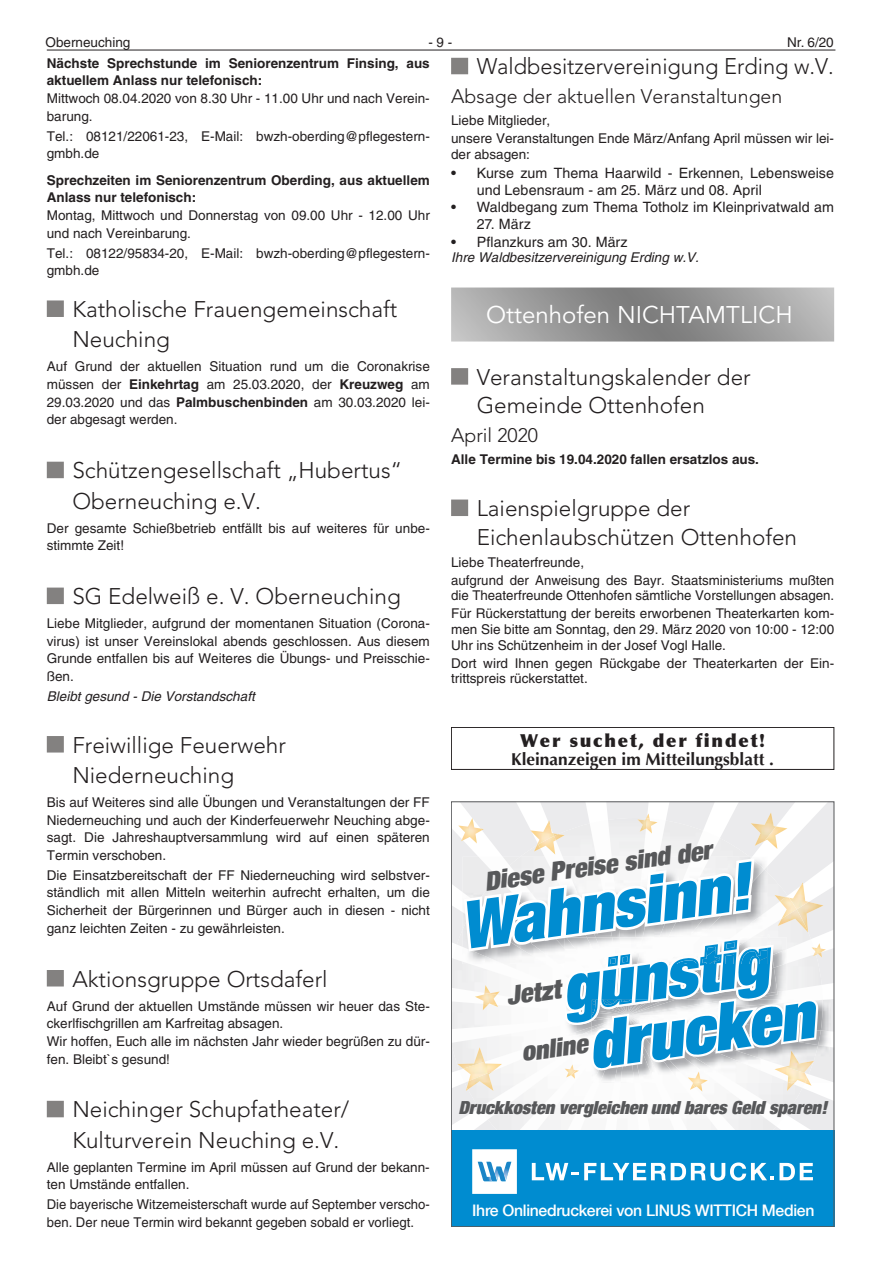
<style>
.page{position:relative;width:881px;height:1263px;background:#fff}
.page>*{position:absolute;margin:0;border:0;box-sizing:border-box;transform-origin:0 0}
.t1{font:italic 900 condensed 65.85px/59.6px "Helvetica Neue LT Com";color:#008cd0}
.t2{font:italic 900 condensed 25.8px "Helvetica Neue LT Com";color:#57585a}
.t3{font:24px "Avenir LT";color:#fff}
.t4{font:300 22.5px/30.5px "Avenir LT";color:#231f20}
.t5{font:300 19.5px "Avenir LT";color:#231f20}
.t6{font:italic 900 condensed 18px "Helvetica Neue LT Com";color:#57585a}
.t7{font:900 18px "Optima LT";letter-spacing:.1em;color:#231f20}
.t8{font:700 17.25px "Optima LT";color:#231f20}
.t9{font:500 15.9px "Helvetica Neue LT Com";letter-spacing:-.02em;color:#fff}
.t10{font:14.25px/17.1px "Helvetica LT";letter-spacing:.005em;color:#231f20}
.t11{font:13.5px/17.7px "Helvetica LT";color:#231f20}
.t12{font:700 13.5px/17.7px "Helvetica LT";color:#231f20}
.t13{font:italic 13.5px "Helvetica LT";color:#231f20}
.s1{font-weight:700}
</style>
<div class="page">
<hr style="left:47px;top:50px;width:788px;height:1px;background:#231f20">
<div style="left:451px;top:58px;width:17px;height:16px;background:#838180"></div>
<div style="left:451px;top:368px;width:17px;height:17px;background:#838180"></div>
<div style="left:451px;top:499px;width:17px;height:17px;background:#838180"></div>
<svg style="left:451px;top:287px;width:382px;height:54px;background:#9c9c9c"></svg>
<div style="left:47px;top:300px;width:17px;height:17px;background:#838180"></div>
<div style="left:47px;top:462px;width:17px;height:16px;background:#838180"></div>
<div style="left:47px;top:588px;width:17px;height:16px;background:#838180"></div>
<div style="left:47px;top:736px;width:17px;height:16px;background:#838180"></div>
<div style="left:47px;top:970px;width:17px;height:16px;background:#838180"></div>
<div style="left:47px;top:1101px;width:17px;height:16px;background:#838180"></div>
<div style="left:451px;top:1130px;width:382px;height:97px;background:#008cd0"></div>
<svg style="left:453px;top:803px;width:378px;height:391px"></svg>
<div style="left:451px;top:727px;width:382px;height:43px;border:1px solid #231f20"></div>
<p class="t11" style="left:45px;top:33px;width:86px">Oberneuching</p>
<p class="t11" style="left:428px;top:33px;width:26px">- 9 -</p>
<p class="t11" style="left:786px;top:33px;width:48px">Nr. 6/20</p>
<h3 class="t4" style="left:476px;top:51px;width:358px">Waldbesitzervereinigung Erding w.V.</h3>
<h3 class="t5" style="left:451px;top:85px;width:332px">Absage der aktuellen Veranstaltungen</h3>
<p class="t11" style="left:451px;top:112px;width:384px">Liebe Mitglieder,<br>unsere Veranstaltungen Ende März/Anfang April müssen wir lei-</p>
<p class="t11" style="left:451px;top:145px;width:80px">der absagen:</p>
<p class="t10" style="left:476px;top:165px;width:359px;text-indent:-26px">• Kurse zum Thema Haarwild - Erkennen, Lebensweise und Lebensraum - am 25. März und 08. April</p>
<p class="t10" style="left:451px;top:199px;width:384px">• Waldbegang zum Thema Totholz im Kleinprivatwald am</p>
<p class="t10" style="left:476px;top:216px;width:56px">27. März</p>
<p class="t10" style="left:451px;top:233px;width:178px">• Pflanzkurs am 30. März</p>
<p class="t13" style="left:451px;top:250px;width:249px">Ihre Waldbesitzervereinigung Erding w.V.</p>
<h3 class="t3" style="left:486px;top:301px;width:308px">Ottenhofen NICHTAMTLICH</h3>
<p class="t12" style="left:47px;top:54px;width:384px">Nächste Sprechstunde im Seniorenzentrum Finsing, aus aktuellem Anlass nur telefonisch:</p>
<p class="t11" style="left:47px;top:90px;width:384px">Mittwoch 08.04.2020 von 8.30 Uhr - 11.00 Uhr und nach Verein&shy;barung.</p>
<p class="t11" style="left:47px;top:127px;width:384px">Tel.: 08121/22061-23, E-Mail: bwzh-oberding@pflegestern&shy;gmbh.de</p>
<p class="t12" style="left:47px;top:171px;width:384px">Sprechzeiten im Seniorenzentrum Oberding, aus aktuellem<br>Anlass nur telefonisch:</p>
<p class="t11" style="left:47px;top:206px;width:384px">Montag, Mittwoch und Donnerstag von 09.00 Uhr - 12.00 Uhr und nach Vereinbarung.</p>
<p class="t11" style="left:47px;top:244px;width:384px">Tel.: 08122/95834-20, E-Mail: bwzh-oberding@pflegestern&shy;gmbh.de</p>
<h3 class="t4" style="left:72px;top:294px;width:326px">Katholische Frauengemeinschaft<br>Neuching</h3>
<p class="t11" style="left:47px;top:358px;width:384px;text-align:justify">Auf Grund der aktuellen Situation rund um die Coronakrise müssen der <span class="s1">Einkehrtag</span> am 25.03.2020, der <span class="s1">Kreuzweg</span> am 29.03.2020 und das <span class="s1">Palmbuschenbinden</span> am 30.03.2020 lei&shy;der abgesagt werden.</p>
<h3 class="t4" style="left:72px;top:455px;width:331px">Schützengesellschaft „Hubertus“<br>Oberneuching e.V.</h3>
<p class="t11" style="left:47px;top:519px;width:384px">Der gesamte Schießbetrieb entfällt bis auf weiteres für unbe&shy;stimmte Zeit!</p>
<h3 class="t4" style="left:72px;top:581px;width:330px">SG Edelweiß e. V. Oberneuching</h3>
<p class="t11" style="left:47px;top:614px;width:384px;text-align:justify">Liebe Mitglieder, aufgrund der momentanen Situation (Corona&shy;virus) ist unser Vereinslokal abends geschlossen. Aus diesem Grunde entfallen bis auf Weiteres die Übungs- und Preisschie&shy;ßen.</p>
<p class="t13" style="left:47px;top:688px;width:209px">Bleibt gesund - Die Vorstandschaft</p>
<h3 class="t4" style="left:72px;top:730px;width:215px">Freiwillige Feuerwehr<br>Niederneuching</h3>
<p class="t11" style="left:47px;top:793px;width:384px;text-align:justify">Bis auf Weiteres sind alle Übungen und Veranstaltungen der FF Niederneuching und auch der Kinderfeuerwehr Neuching abge&shy;sagt. Die Jahreshauptversammlung wird auf einen späteren Termin verschoben.</p>
<p class="t11" style="left:47px;top:866px;width:384px;text-align:justify">Die Einsatzbereitschaft der FF Niederneuching wird selbstver&shy;ständlich mit allen Mitteln weiterhin aufrecht erhalten, um die Sicherheit der Bürgerinnen und Bürger auch in diesen - nicht ganz leichten Zeiten - zu gewährleisten.</p>
<h3 class="t4" style="left:72px;top:963px;width:257px">Aktionsgruppe Ortsdaferl</h3>
<p class="t11" style="left:47px;top:997px;width:384px">Auf Grund der aktuellen Umstände müssen wir heuer das Ste&shy;ckerlfischgrillen am Karfreitag absagen.<br>Wir hoffen, Euch alle im nächsten Jahr wieder begrüßen zu dür&shy;fen. Bleibt`s gesund!</p>
<h3 class="t4" style="left:72px;top:1094px;width:278px">Neichinger Schupfatheater/<br>Kulturverein Neuching e.V.</h3>
<p class="t11" style="left:47px;top:1158px;width:384px">Alle geplanten Termine im April müssen auf Grund der bekann&shy;ten Umstände entfallen.</p>
<p class="t11" style="left:47px;top:1195px;width:384px">Die bayerische Witzemeisterschaft wurde auf September verscho&shy;ben. Der neue Termin wird bekannt gegeben sobald er vorliegt.</p>
<h3 class="t4" style="left:476px;top:363px;width:275px;line-height:28.5px">Veranstaltungskalender der<br>Gemeinde Ottenhofen</h3>
<h3 class="t5" style="left:451px;top:424px;width:88px">April 2020</h3>
<p class="t12" style="left:451px;top:450px;width:309px">Alle Termine bis 19.04.2020 fallen ersatzlos aus.</p>
<h3 class="t4" style="left:476px;top:494px;width:322px;line-height:28.5px">Laienspielgruppe der<br>Eichenlaubschützen Ottenhofen</h3>
<p class="t11" style="left:451px;top:553px;width:384px">Liebe Theaterfreunde,<br>aufgrund der Anweisung des Bayr. Staatsministeriums mußten</p>
<p class="t11" style="left:451px;top:587px;width:384px">die Theaterfreunde Ottenhofen sämtliche Vorstellungen absagen.<br>Für Rückerstattung der bereits erworbenen Theaterkarten kom-</p>
<p class="t11" style="left:451px;top:621px;width:384px;line-height:15.8px">men Sie bitte am Sonntag, den 29. März 2020 von 10:00 - 12:00<br>Uhr ins Schützenheim in der Josef Vogl Halle.</p>
<p class="t11" style="left:451px;top:655px;width:384px;line-height:15.8px">Dort wird Ihnen gegen Rückgabe der Theaterkarten der Ein&shy;trittspreis rückerstattet.</p>
<h3 class="t7" style="left:520px;top:730px;width:246px">Wer suchet, der findet!</h3>
<p class="t8" style="left:511px;top:749px;width:264px">Kleinanzeigen im Mitteilungsblatt .</p>
<h2 class="t2" style="left:482px;top:865px;width:231px;rotate:-8deg">Diese Preise sind der</h2>
<h1 class="t1" style="left:456px;top:895px;width:293px;rotate:-8deg">Wahnsinn!</h1>
<h1 class="t1" style="left:557px;top:958px;width:246px;rotate:-8deg">günstig drucken</h1>
<h2 class="t2" style="left:504px;top:980px;width:56px;rotate:-8deg">Jetzt</h2>
<h2 class="t2" style="left:519px;top:1036px;width:68px;rotate:-8deg">online</h2>
<h3 class="t6" style="left:458px;top:1096px;width:370px">Druckkosten vergleichen und bares Geld sparen!</h3>
<p class="t9" style="left:472px;top:1201px;width:343px">Ihre Onlinedruckerei von LINUS WITTICH Medien</p>
</div>
